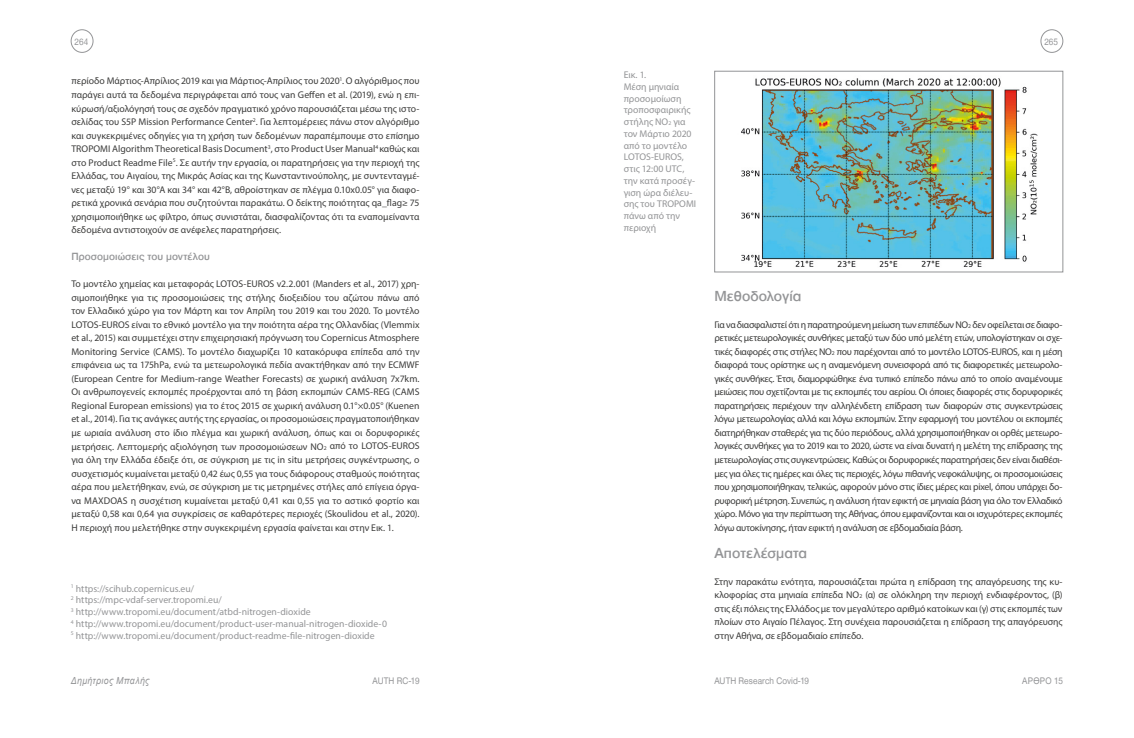
<style>
.page{position:relative;width:1134px;height:738px;background:#fff}
.page>*{position:absolute;margin:0;border:0;box-sizing:border-box;transform-origin:0 0}
.t1{font:500 15px "Helvetica Neue Greek";letter-spacing:.005em;color:#939496}
.t2{font:500 10.8px "Helvetica Neue Greek";letter-spacing:.01em;color:#939496}
.t3{font:9.8px/13.5px "Myriad Pro";letter-spacing:-.005em;color:#3c3c3b;text-align:justify}
.t4{font:9.8px/11.7px "Myriad Pro";color:#939496}
.t5{font:9.8px "Helvetica Neue Greek";letter-spacing:.01em;color:#939496;scale:.9 1}
.t6{font:italic 9.8px "Arial";letter-spacing:.045em;color:#939496;scale:.9 1}
.s1{font-size:5.7px}
</style>
<div class="page">
<div style="left:71px;top:29px;width:22px;height:24px;border:1px solid #939496;border-radius:50%"></div>
<div style="left:1041px;top:29px;width:22px;height:24px;border:1px solid #939496;border-radius:50%"></div>
<img style="left:741px;top:78px;width:297px;height:189px">
<div style="left:714px;top:71px;width:349px;height:201px;border:1px solid #939496"></div>
<p class="t5" style="left:74px;top:36px;width:17px">264</p>
<p class="t5" style="left:1044px;top:36px;width:17px">265</p>
<p class="t4" style="left:624px;top:69px;width:74px">Εικ. 1.<br>Μέση μηνιαία προσομοίωση τροποσφαιρικής στήλης NO<span class="s1">2</span> για τον Μάρτιο 2020 από το μοντέλο<br>LOTOS-EUROS, στις 12:00 UTC, την κατά προσέγ&shy;γιση ώρα διέλευ&shy;σης του TROPOMI πάνω από την περιοχή</p>
<p class="t3" style="left:71px;top:74px;width:350px">περίοδο Μάρτιος-Απρίλιος 2019 και για Μάρτιος-Απρίλιος του 2020<sup>1</sup>. Ο αλγόριθμος που παράγει αυτά τα δεδομένα περιγράφεται από τους van Geffen et al. (2019), ενώ η επι&shy;κύρωσή/αξιολόγησή τους σε σχεδόν πραγματικό χρόνο παρουσιάζεται μέσω της ιστο&shy;σελίδας του S5P Mission Performance Center<sup>2</sup>. Για λεπτομέρειες πάνω στον αλγόριθμο και συγκεκριμένες οδηγίες για τη χρήση των δεδομένων παραπέμπουμε στο επίσημο TROPOMI Algorithm Theoretical Basis Document<sup>3</sup>, στο Product User Manual<sup>4</sup> καθώς και στο Product Readme File<sup>5</sup>. Σε αυτήν την εργασία, οι παρατηρήσεις για την περιοχή της Ελλάδας, του Αιγαίου, της Μικράς Ασίας και της Κωνσταντινούπολης, με συντενταγμέ&shy;νες μεταξύ 19° και 30°Α και 34° και 42°Β, αθροίστηκαν σε πλέγμα 0.10x0.05° για διαφο&shy;ρετικά χρονικά σενάρια που συζητούνται παρακάτω. Ο δείκτης ποιότητας qa_flag≥ 75 χρησιμοποιήθηκε ως φίλτρο, όπως συνιστάται, διασφαλίζοντας ότι τα εναπομείναντα δεδομένα αντιστοιχούν σε ανέφελες παρατηρήσεις.</p>
<p class="t2" style="left:71px;top:251px;width:140px">Προσομοιώσεις του μοντέλου</p>
<p class="t3" style="left:71px;top:277px;width:350px">Το μοντέλο χημείας και μεταφοράς LOTOS-EUROS v2.2.001 (Manders et al., 2017) χρη&shy;σιμοποιήθηκε για τις προσομοιώσεις της στήλης διοξειδίου του αζώτου πάνω από τον Ελλαδικό χώρο για τον Μάρτη και τον Απρίλη του 2019 και του 2020. Το μοντέλο LOTOS-EUROS είναι το εθνικό μοντέλο για την ποιότητα αέρα της Ολλανδίας (Vlemmix et al., 2015) και συμμετέχει στην επιχειρησιακή πρόγνωση του Copernicus Atmosphere Monitoring Service (CAMS). Το μοντέλο διαχωρίζει 10 κατακόρυφα επίπεδα από την επιφάνεια ως τα 175hPa, ενώ τα μετεωρολογικά πεδία ανακτήθηκαν από την ECMWF (European Centre for Medium-range Weather Forecasts) σε χωρική ανάλυση 7x7km.<br>Οι ανθρωπογενείς εκπομπές προέρχονται από τη βάση εκπομπών CAMS-REG (CAMS Regional European emissions) για το έτος 2015 σε χωρική ανάλυση 0.1°×0.05° (Kuenen et al., 2014). Για τις ανάγκες αυτής της εργασίας, οι προσομοιώσεις πραγματοποιήθηκαν με ωριαία ανάλυση στο ίδιο πλέγμα και χωρική ανάλυση, όπως και οι δορυφορικές μετρήσεις. Λεπτομερής αξιολόγηση των προσομοιώσεων NO<span class="s1">2</span> από το LOTOS-EUROS για όλη την Ελλάδα έδειξε ότι, σε σύγκριση με τις in situ μετρήσεις συγκέντρωσης, ο συσχετισμός κυμαίνεται μεταξύ 0,42 έως 0,55 για τους διάφορους σταθμούς ποιότητας αέρα που μελετήθηκαν, ενώ, σε σύγκριση με τις μετρημένες στήλες από επίγεια όργα&shy;να MAXDOAS η συσχέτιση κυμαίνεται μεταξύ 0,41 και 0,55 για το αστικό φορτίο και μεταξύ 0,58 και 0,64 για συγκρίσεις σε καθαρότερες περιοχές (Skoulidou et al., 2020).<br>Η περιοχή που μελετήθηκε στην συγκεκριμένη εργασία φαίνεται και στην Εικ. 1.</p>
<h1 class="t1" style="left:714px;top:287px;width:88px">Μεθοδολογία</h1>
<p class="t3" style="left:714px;top:317px;width:350px">Για να διασφαλιστεί ότι η παρατηρούμενη μείωση των επιπέδων NO<span class="s1">2</span> δεν οφείλεται σε διαφο&shy;ρετικές μετεωρολογικές συνθήκες μεταξύ των δύο υπό μελέτη ετών, υπολογίστηκαν οι σχε&shy;τικές διαφορές στις στήλες NO<span class="s1">2</span> που παρέχονται από το μοντέλο LOTOS-EUROS, και η μέση διαφορά τους ορίστηκε ως η αναμενόμενη συνεισφορά από τις διαφορετικές μετεωρολο&shy;γικές συνθήκες. Έτσι, διαμορφώθηκε ένα τυπικό επίπεδο πάνω από το οποίο αναμένουμε μειώσεις που σχετίζονται με τις εκπομπές του αερίου. Οι όποιες διαφορές στις δορυφορικές παρατηρήσεις περιέχουν την αλληλένδετη επίδραση των διαφορών στις συγκεντρώσεις λόγω μετεωρολογίας αλλά και λόγω εκπομπών. Στην εφαρμογή του μοντέλου οι εκπομπές διατηρήθηκαν σταθερές για τις δύο περιόδους, αλλά χρησιμοποιήθηκαν οι ορθές μετεωρο&shy;λογικές συνθήκες για το 2019 και το 2020, ώστε να είναι δυνατή η μελέτη της επίδρασης της μετεωρολογίας στις συγκεντρώσεις. Καθώς οι δορυφορικές παρατηρήσεις δεν είναι διαθέσι&shy;μες για όλες τις ημέρες και όλες τις περιοχές, λόγω πιθανής νεφοκάλυψης, οι προσομοιώσεις που χρησιμοποιήθηκαν, τελικώς, αφορούν μόνο στις ίδιες μέρες και pixel, όπου υπάρχει δο&shy;ρυφορική μέτρηση. Συνεπώς, η ανάλυση ήταν εφικτή σε μηνιαία βάση για όλο τον Ελλαδικό χώρο. Μόνο για την περίπτωση της Αθήνας, όπου εμφανίζονται και οι ισχυρότερες εκπομπές λόγω αυτοκίνησης, ήταν εφικτή η ανάλυση σε εβδομαδιαία βάση.</p>
<h1 class="t1" style="left:714px;top:544px;width:94px">Αποτελέσματα</h1>
<p class="t3" style="left:714px;top:574px;width:350px">Στην παρακάτω ενότητα, παρουσιάζεται πρώτα η επίδραση της απαγόρευσης της κυ&shy;κλοφορίας στα μηνιαία επίπεδα NO<span class="s1">2</span> (α) σε ολόκληρη την περιοχή ενδιαφέροντος, (β) στις έξι πόλεις της Ελλάδος με τον μεγαλύτερο αριθμό κατοίκων και (γ) στις εκπομπές των πλοίων στο Αιγαίο Πέλαγος. Στη συνέχεια παρουσιάζεται η επίδραση της απαγόρευσης στην Αθήνα, σε εβδομαδιαίο επίπεδο.</p>
<p class="t4" style="left:71px;top:581px;width:318px"><sup>1</sup> https://scihub.copernicus.eu/<br><sup>2</sup> https://mpc-vdaf-server.tropomi.eu/<br><sup>3</sup> http://www.tropomi.eu/document/atbd-nitrogen-dioxide<br><sup>4</sup> http://www.tropomi.eu/document/product-user-manual-nitrogen-dioxide-0<br><sup>5</sup> http://www.tropomi.eu/document/product-readme-file-nitrogen-dioxide</p>
<p class="t6" style="left:71px;top:673px;width:89px">Δημήτριος Μπαλής</p>
<p class="t5" style="left:1022px;top:675px;width:47px">ΆΡΘΡΟ 15</p>
<p class="t5" style="left:372px;top:675px;width:54px">AUTH RC-19</p>
<p class="t5" style="left:714px;top:675px;width:107px">AUTH Research Covid-19</p>
</div>
